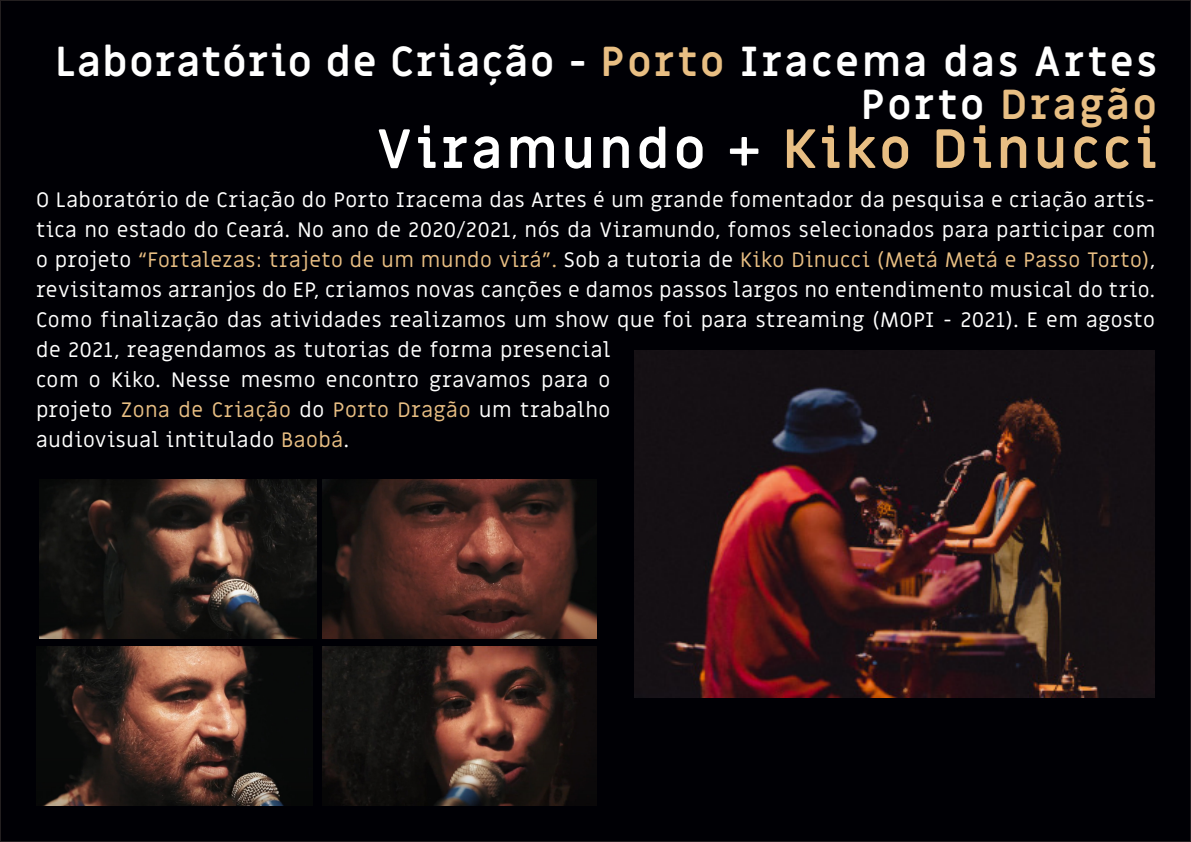
<style>
.page{position:relative;width:1191px;height:842px;background:#fff}
.page>*{position:absolute;margin:0;border:0;box-sizing:border-box;transform-origin:0 0}
.t1{font:700 54px "Miriam Libre";letter-spacing:.07em;color:#e8be83}
.t2{font:700 41px "Miriam Libre";letter-spacing:.055em;color:#fff}
.t3{font:700 41px "Miriam Libre";letter-spacing:.065em;color:#e8be83}
.t4{font:21px/30px "Miriam Libre";letter-spacing:.025em;color:#fff}
.s1{color:#e8be83}
.s2{color:#fff}
</style>
<div class="page">
<div style="left:0;top:1px;width:1190px;height:840px;background:#000005"></div>
<img style="left:41px;top:647px;width:272px;height:159px">
<img style="left:39px;top:479px;width:277px;height:159px">
<img style="left:322px;top:647px;width:274px;height:159px">
<img style="left:322px;top:479px;width:274px;height:159px">
<img style="left:634px;top:350px;width:521px;height:347px">
<p class="t2" style="left:56px;top:36px;width:1103px">Laboratório de Criação - <span class="s1">Porto</span> Iracema das Artes</p>
<p class="t3" style="left:861px;top:79px;width:297px"><span class="s2">Porto</span> Dragão</p>
<p class="t1" style="left:376px;top:116px;width:782px"><span class="s2">Viramundo +</span> Kiko Dinucci</p>
<p class="t4" style="left:36px;top:186px;width:1120px">O Laboratório de Criação do Porto Iracema das Artes é um grande fomentador da pesquisa e criação artís&shy;tica no estado do Ceará. No ano de 2020/2021, nós da Viramundo, fomos selecionados para participar com o projeto <span class="s1">“Fortalezas: trajeto de um mundo virá”.</span> Sob a tutoria de <span class="s1">Kiko Dinucci (Metá Metá e Passo Torto)</span>, revisitamos arranjos do EP, criamos novas canções e damos passos largos no entendimento musical do trio.<br>Como finalização das atividades realizamos um show que foi para streaming (MOPI - 2021). E em agosto de 2021, reagendamos as tutorias de forma presencial<br>com o Kiko. Nesse mesmo encontro gravamos para o<br>projeto <span class="s1">Zona de Criação</span> do <span class="s1">Porto Dragão</span> um trabalho<br>audiovisual intitulado <span class="s1">Baobá</span>.</p>
</div>
